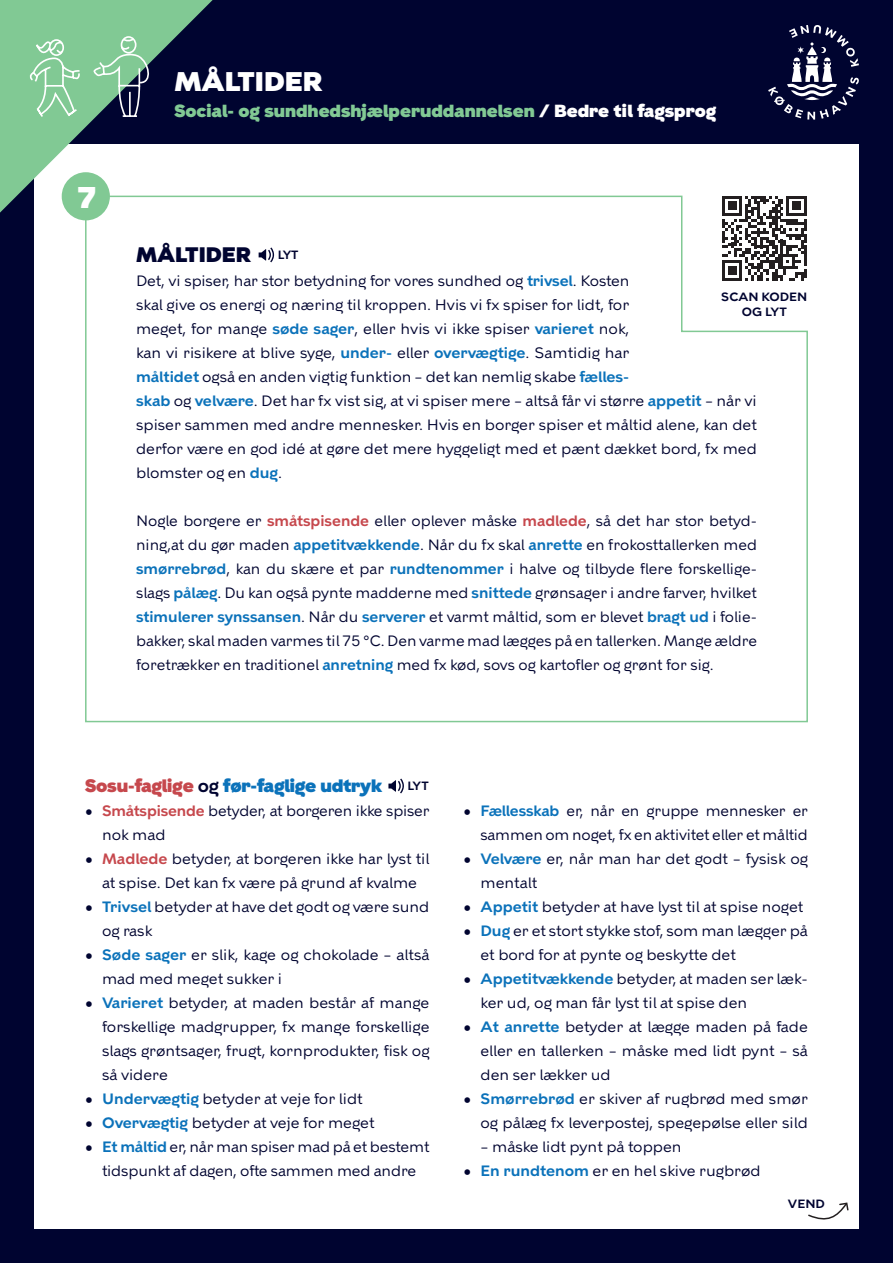
<style>
.page{position:relative;width:893px;height:1263px;background:#000430}
.page>*{position:absolute;margin:0;border:0;box-sizing:border-box;transform-origin:0 0}
.t1{font:900 30px "KBH";color:#fff}
.t2{font:900 27px "KBH";color:#fff}
.t3{font:900 21px "KBH";color:#000430}
.t4{font:900 18px "KBH";letter-spacing:-.01em;color:#0b72ba}
.t5{font:900 17.55px "KBH";color:#81c994}
.t6{font:15px/24px "KBH";color:#000430}
.t7{font:600 12px/15px "KBH";color:#000430;text-align:center}
.s1{color:#fff}
.s2{font-weight:600;color:#0b72ba}
.s3{font-weight:600;color:#c6484d}
.s4{color:#c6484d}
.s5{font-weight:600;color:#000430}
</style>
<div class="page">
<div style="left:34px;top:145px;width:825px;height:1084px;background:#fff"></div>
<svg style="left:768px;top:25px;width:91px;height:95px"></svg>
<div style="left:62px;top:172px;width:48px;height:48px;background:#81c994;border-radius:50%"></div>
<svg style="left:0;top:0;width:213px;height:213px;fill:#81c994"></svg>
<svg style="left:29px;top:38px;width:52px;height:81px"></svg>
<svg style="left:93px;top:35px;width:60px;height:83px"></svg>
<svg style="left:808px;top:1202px;width:41px;height:18px"></svg>
<svg style="left:84px;top:195px;width:724px;height:528px"></svg>
<svg style="left:388px;top:778px;width:16px;height:15px"></svg>
<svg style="left:259px;top:247px;width:15px;height:15px"></svg>
<h1 class="t1" style="left:77px;top:180px;width:21px">7</h1>
<h2 class="t2" style="left:174px;top:66px;width:149px">MÅLTIDER</h2>
<p class="t5" style="left:174px;top:100px;width:543px">Social- og sundhedshjælperuddannelsen <span class="s1">/ Bedre til fagsprog</span></p>
<h3 class="t3" style="left:136px;top:242px;width:117px">MÅLTIDER</h3>
<p class="t7" style="left:278px;top:248px;width:22px">LYT</p>
<p class="t6" style="left:136px;top:269px;width:622px">Det, vi spiser, har stor betydning for vores sundhed og <span class="s2">trivsel</span>. Kosten<br>skal give os energi og næring til kroppen. Hvis vi fx spiser for lidt, for<br>meget, for mange <span class="s2">søde sager</span>, eller hvis vi ikke spiser <span class="s2">varieret</span> nok,<br>kan vi risikere at blive syge, <span class="s2">under-</span> eller <span class="s2">overvægtige</span>. Samtidig har<br><span class="s2">måltidet</span> også en anden vigtig funktion – det kan nemlig skabe <span class="s2">fælles-<br>skab</span> og <span class="s2">velvære</span>. Det har fx vist sig, at vi spiser mere – altså får vi større <span class="s2">appetit</span> – når vi spiser sammen med andre mennesker. Hvis en borger spiser et måltid alene, kan det derfor være en god idé at gøre det mere hyggeligt med et pænt dækket bord, fx med blomster og en <span class="s2">dug</span>.</p>
<p class="t6" style="left:136px;top:509px;width:622px;text-align:justify">Nogle borgere er <span class="s3">småtspisende</span> eller oplever måske <span class="s3">madlede</span>, så det har stor betyd&shy;ning,at du gør maden <span class="s2">appetitvækkende</span>. Når du fx skal <span class="s2">anrette</span> en frokosttallerken med <span class="s2">smørrebrød</span>, kan du skære et par <span class="s2">rundtenommer</span> i halve og tilbyde flere forskellige&shy;slags <span class="s2">pålæg</span>. Du kan også pynte madderne med <span class="s2">snittede</span> grønsager i andre farver, hvilket <span class="s2">stimulerer synssansen</span>. Når du <span class="s2">serverer</span> et varmt måltid, som er blevet <span class="s2">bragt ud</span> i folie&shy;bakker, skal maden varmes til 75 °C. Den varme mad lægges på en tallerken. Mange ældre foretrækker en traditionel <span class="s2">anretning</span> med fx kød, sovs og kartofler og grønt for sig.</p>
<p class="t7" style="left:721px;top:289px;width:88px">SCAN KODEN<br>OG LYT</p>
<p class="t4" style="left:85px;top:775px;width:299px"><span class="s4">Sosu-faglige</span> <span class="s5">og</span> før-faglige udtryk</p>
<p class="t7" style="left:408px;top:779px;width:23px">LYT</p>
<p class="t6" style="left:102px;top:798px;width:329px;text-indent:-17px">• <span class="s3">Småtspisende</span> betyder, at borgeren ikke spiser nok mad</p>
<p class="t6" style="left:85px;top:846px;width:346px;text-align:center">• <span class="s3">Madlede</span> betyder, at borgeren ikke har lyst til at spise. Det kan fx være på grund af kvalme</p>
<p class="t6" style="left:102px;top:894px;width:329px;text-indent:-17px">• <span class="s2">Trivsel</span> betyder at have det godt og være sund og rask</p>
<p class="t6" style="left:102px;top:942px;width:329px;text-indent:-17px">• <span class="s2">Søde sager</span> er slik, kage og chokolade – altså mad med meget sukker i</p>
<p class="t6" style="left:102px;top:990px;width:329px;text-align:justify;text-indent:-17px">• <span class="s2">Varieret</span> betyder, at maden består af mange forskellige madgrupper, fx mange forskellige slags grøntsager, frugt, kornprodukter, fisk og så videre</p>
<p class="t6" style="left:85px;top:1086px;width:279px">• <span class="s2">Undervægtig</span> betyder at veje for lidt</p>
<p class="t6" style="left:85px;top:1110px;width:291px">• <span class="s2">Overvægtig</span> betyder at veje for meget</p>
<p class="t6" style="left:85px;top:1134px;width:346px;text-align:center">• <span class="s2">Et måltid</span> er, når man spiser mad på et bestemt tidspunkt af dagen, ofte sammen med andre</p>
<p class="t6" style="left:463px;top:798px;width:346px;text-align:right">• <span class="s2">Fællesskab</span> er, når en gruppe mennesker er sammen om noget, fx en aktivitet eller et måltid</p>
<p class="t6" style="left:480px;top:846px;width:329px;text-indent:-17px">• <span class="s2">Velvære</span> er, når man har det godt – fysisk og mentalt</p>
<p class="t6" style="left:463px;top:894px;width:341px">• <span class="s2">Appetit</span> betyder at have lyst til at spise noget</p>
<p class="t6" style="left:480px;top:918px;width:329px;text-indent:-17px">• <span class="s2">Dug</span> er et stort stykke stof, som man lægger på et bord for at pynte og beskytte det</p>
<p class="t6" style="left:480px;top:966px;width:329px;text-indent:-17px">• <span class="s2">Appetitvækkende</span> betyder, at maden ser læk&shy;ker ud, og man får lyst til at spise den</p>
<p class="t6" style="left:480px;top:1014px;width:329px;text-align:justify;text-indent:-17px">• <span class="s2">At anrette</span> betyder at lægge maden på fade eller en tallerken – måske med lidt pynt – så den ser lækker ud</p>
<p class="t6" style="left:463px;top:1086px;width:346px;text-align:right">• <span class="s2">Smørrebrød</span> er skiver af rugbrød med smør og pålæg fx leverpostej, spegepølse eller sild</p>
<p class="t6" style="left:480px;top:1134px;width:203px">– måske lidt pynt på toppen</p>
<p class="t6" style="left:463px;top:1158px;width:299px">• <span class="s2">En rundtenom</span> er en hel skive rugbrød</p>
<p class="t7" style="left:788px;top:1196px;width:38px">VEND</p>
</div>
